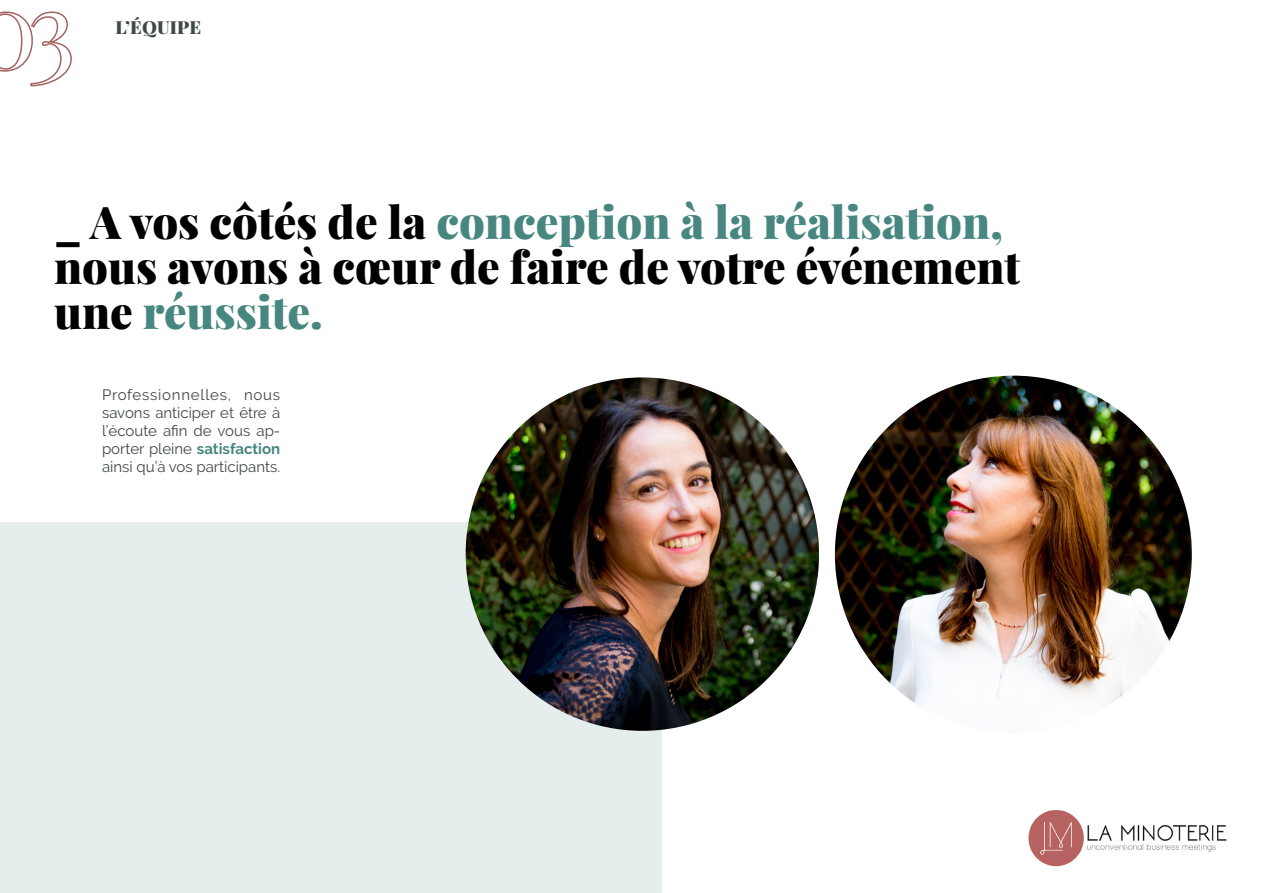
<style>
.page{position:relative;width:1263px;height:893px;background:#fff}
.page>*{position:absolute;margin:0;border:0;box-sizing:border-box;transform-origin:0 0}
.t1{font:900 45px/45px "Playfair Display";color:#000}
.t2{font:900 18px "Playfair Display";letter-spacing:.01em;color:#3f4747}
.t3{font:15px/18px "Raleway";color:#3f4747;text-align:justify}
.s1{color:#478780}
.s2{font-weight:700;color:#478780}
</style>
<div class="page">
<div style="left:0;top:522px;width:661px;height:371px;background:#e5eeed"></div>
<img style="left:835px;top:376px;width:357px;height:357px;border-radius:178px">
<svg style="left:0;top:11px;width:72px;height:76px"></svg>
<img style="left:1028px;top:810px;width:199px;height:57px">
<img style="left:466px;top:377px;width:353px;height:354px;border-radius:177px">
<p class="t2" style="left:115px;top:15px;width:87px">L’ÉQUIPE</p>
<h1 class="t1" style="left:54px;top:199px;width:968px">_ A vos côtés de la <span class="s1">conception à la réalisation, </span>nous avons à cœur de faire de votre événement une <span class="s1">réussite.</span></h1>
<p class="t3" style="left:102px;top:386px;width:180px">Professionnelles, nous savons anticiper et être à l’écoute afin de vous ap&shy;porter pleine <span class="s2">satisfaction </span>ainsi qu’à vos participants.</p>
</div>
